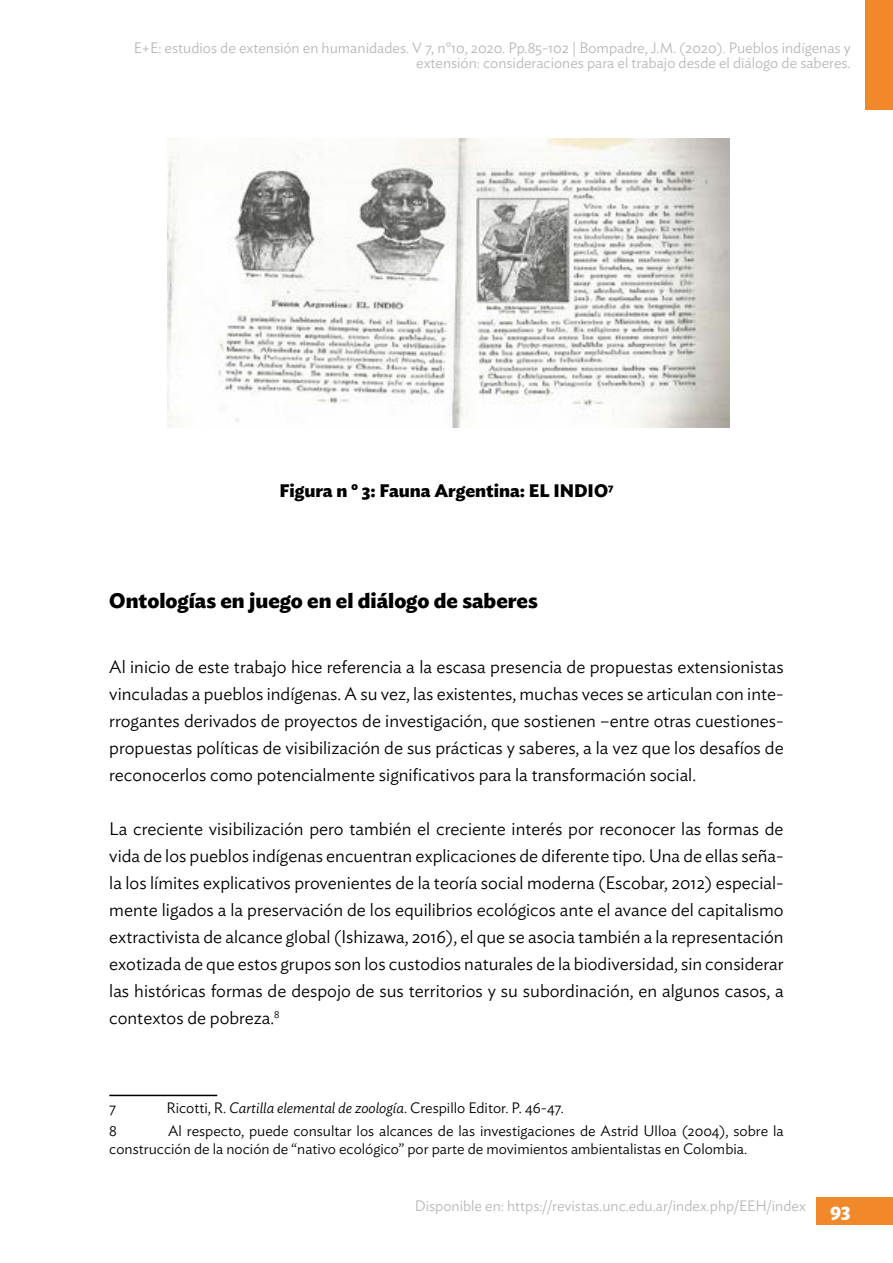
<style>
.page{position:relative;width:893px;height:1263px;background:#fff}
.page>*{position:absolute;margin:0;border:0;box-sizing:border-box;transform-origin:0 0}
.t1{font:700 21px "Ideal Sans";color:#000}
.t2{font:700 19.5px "Ideal Sans";color:#fff}
.t3{font:300 18px/27px "Ideal Sans";color:#000;text-align:justify}
.t4{font:700 18px "Ideal Sans";color:#000}
.t5{font:300 15px/18px "Ideal Sans";color:#000}
.t6{font:300 15px/15px "Ideal Sans";color:#b8b8b7;text-align:right}
.s1{font-style:italic}
</style>
<div class="page">
<div style="left:816px;top:1197px;width:77px;height:28px;background:#f1892b"></div>
<div style="left:865px;top:0;width:28px;height:110px;background:#f1892b"></div>
<img style="left:168px;top:138px;width:561px;height:289px">
<hr style="left:109px;top:1095px;width:108px;height:1px;background:#000">
<p class="t6" style="left:134px;top:39px;width:718px">E+E: estudios de extensión en humanidades. V 7, n°10, 2020. Pp.85-102 | Bompadre, J.M. (2020). Pueblos indígenas y extensión: consideraciones para el trabajo desde el diálogo de saberes.</p>
<p class="t4" style="left:279px;top:476px;width:335px">Figura n º 3: Fauna Argentina: EL INDIO<sup>7</sup></p>
<p class="t1" style="left:109px;top:583px;width:430px">Ontologías en juego en el diálogo de saberes</p>
<p class="t3" style="left:109px;top:651px;width:676px">Al inicio de este trabajo hice referencia a la escasa presencia de propuestas extensionistas vinculadas a pueblos indígenas. A su vez, las existentes, muchas veces se articulan con inte&shy;rrogantes derivados de proyectos de investigación, que sostienen –entre otras cuestiones&shy;propuestas políticas de visibilización de sus prácticas y saberes, a la vez que los desafíos de reconocerlos como potencialmente significativos para la transformación social.</p>
<p class="t3" style="left:109px;top:813px;width:676px">La creciente visibilización pero también el creciente interés por reconocer las formas de vida de los pueblos indígenas encuentran explicaciones de diferente tipo. Una de ellas seña&shy;la los límites explicativos provenientes de la teoría social moderna (Escobar, 2012) especial&shy;mente ligados a la preservación de los equilibrios ecológicos ante el avance del capitalismo extractivista de alcance global (Ishizawa, 2016), el que se asocia también a la representación exotizada de que estos grupos son los custodios naturales de la biodiversidad, sin considerar las históricas formas de despojo de sus territorios y su subordinación, en algunos casos, a contextos de pobreza.<sup>8</sup></p>
<p class="t5" style="left:109px;top:1098px;width:9px">7</p>
<p class="t5" style="left:166px;top:1098px;width:399px">Ricotti, R. <span class="s1">Cartilla elemental de zoología</span>. Crespillo Editor. P. 46-47.</p>
<p class="t5" style="left:109px;top:1120px;width:9px">8</p>
<p class="t5" style="left:109px;top:1120px;width:676px;text-indent:59px">Al respecto, puede consultar los alcances de las investigaciones de Astrid Ulloa (2004), sobre la construcción de la noción de “nativo ecológico” por parte de movimientos ambientalistas en Colombia.</p>
<p class="t6" style="left:415px;top:1197px;width:392px">Disponible en: https://revistas.unc.edu.ar/index.php/EEH/index</p>
<p class="t2" style="left:830px;top:1194px;width:22px">93</p>
</div>
